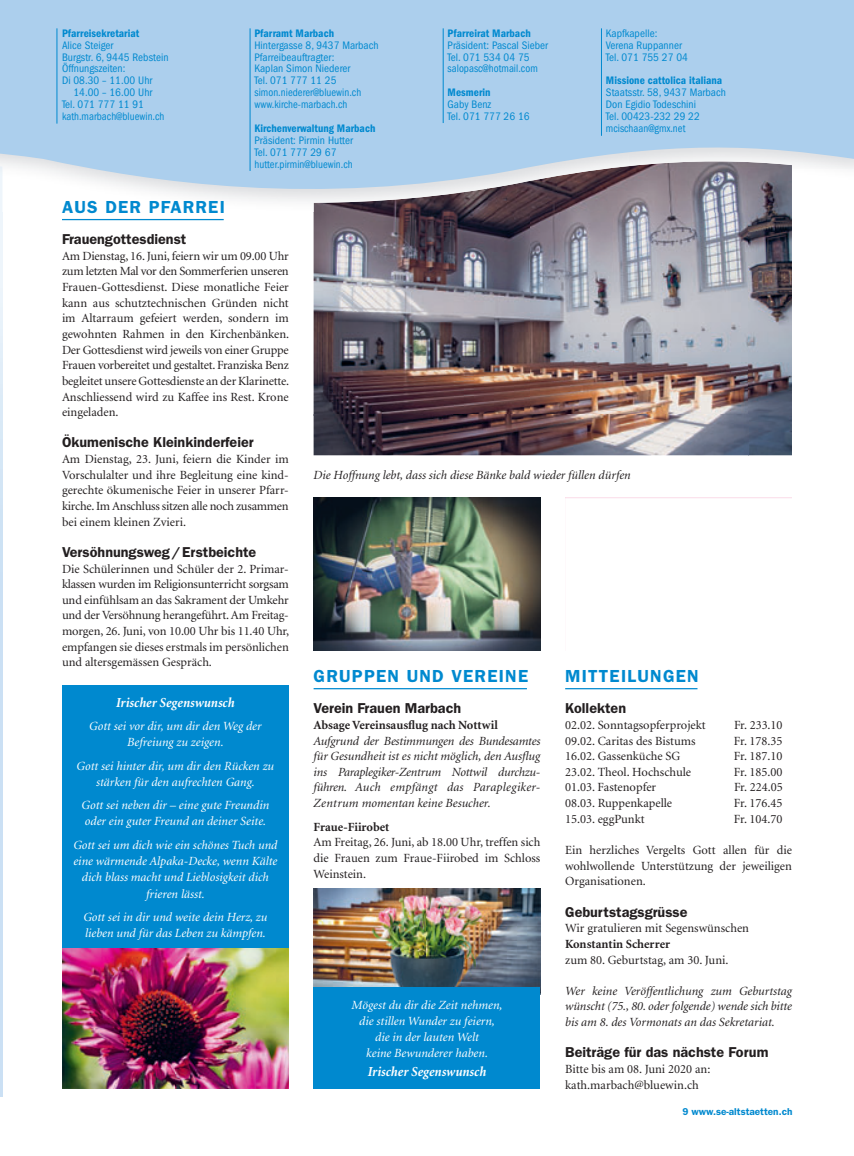
<style>
.page{position:relative;width:854px;height:1156px;background:#fff}
.page>*{position:absolute;margin:0;border:0;box-sizing:border-box;transform-origin:0 0}
.t1{font:600 17.5px "Franklin Gothic LT";letter-spacing:.07em;color:#0089cf}
.t2{font:600 14.38px "Franklin Gothic LT";color:#231f20}
.t3{font:italic 700 13.75px "Minion LT";letter-spacing:-.005em;color:#fff;scale:.95 1}
.t4{font:12.5px/15.6px "Minion LT";color:#231f20;text-align:justify}
.t5{font:italic 12.5px/16.2px "Minion LT";color:#fff;text-align:center}
.t6{font:italic 12.5px/15.6px "Minion LT";color:#231f20;text-align:justify}
.t7{font:700 12.5px "Minion LT";color:#231f20}
.t8{font:condensed 11.25px/11.9px "Franklin Gothic LT";letter-spacing:.005em;color:#0089cf}
.t9{font:600 condensed 11.25px "Franklin Gothic LT";letter-spacing:.005em;color:#0089cf}
.t10{font:600 10px "Franklin Gothic LT";color:#0089cf}
</style>
<div class="page">
<svg style="left:0;top:0;width:854px;height:211px;background:#b3d2ed"></svg>
<hr style="left:250px;top:28px;width:1px;height:143px;background:#0089cf">
<hr style="left:443px;top:28px;width:1px;height:95px;background:#0089cf">
<hr style="left:601px;top:28px;width:1px;height:108px;background:#0089cf">
<hr style="left:57px;top:28px;width:1px;height:96px;background:#0089cf">
<hr style="left:62px;top:219px;width:162px;height:1px;background:#0089cf">
<hr style="left:314px;top:688px;width:213px;height:1px;background:#0089cf">
<hr style="left:565px;top:688px;width:132px;height:1px;background:#0089cf">
<svg style="left:0;top:212px;width:2px;height:884px;background:#d2e4f5"></svg>
<img style="left:0;top:166px;width:2px;height:46px">
<img style="left:62px;top:947px;width:227px;height:141px">
<img style="left:314px;top:498px;width:226px;height:152px">
<img style="left:314px;top:888px;width:226px;height:98px">
<div style="left:314px;top:986px;width:226px;height:102px;background:#0089cf"></div>
<div style="left:62px;top:685px;width:227px;height:262px;background:#0089cf"></div>
<img style="left:314px;top:212px;width:478px;height:243px">
<img style="left:487px;top:161px;width:305px;height:51px">
<img style="left:314px;top:187px;width:174px;height:25px">
<p class="t9" style="left:62px;top:29px;width:79px">Pfarreisekretariat</p>
<p class="t8" style="left:62px;top:40px;width:108px">Alice Steiger<br>Burgstr. 6, 9445 Rebstein<br>Öffnungszeiten:<br>Di 08.30 – 11.00 Uhr</p>
<p class="t8" style="left:62px;top:87px;width:104px;text-indent:12px">14.00 – 16.00 Uhr<br>Tel. 071 777 11 91 kath.marbach@bluewin.ch</p>
<p class="t9" style="left:254px;top:29px;width:81px">Pfarramt Marbach</p>
<p class="t8" style="left:254px;top:40px;width:126px">Hintergasse 8, 9437 Marbach<br>Pfarreibeauftragter:<br>Kaplan Simon Niederer<br>Tel. 071 777 11 25 simon.niederer@bluewin.ch www.kirche-marbach.ch</p>
<p class="t9" style="left:254px;top:124px;width:122px">Kirchenverwaltung Marbach</p>
<p class="t8" style="left:254px;top:135px;width:100px">Präsident: Pirmin Hutter<br>Tel. 071 777 29 67 hutter.pirmin@bluewin.ch</p>
<p class="t9" style="left:448px;top:29px;width:85px">Pfarreirat Marbach</p>
<p class="t8" style="left:448px;top:40px;width:102px">Präsident: Pascal Sieber<br>Tel. 071 534 04 75 salopasc@hotmail.com</p>
<p class="t9" style="left:448px;top:88px;width:44px">Mesmerin</p>
<p class="t8" style="left:448px;top:99px;width:83px">Gaby Benz<br>Tel. 071 777 26 16</p>
<p class="t8" style="left:606px;top:28px;width:83px">Kapfkapelle:<br>Verena Ruppanner<br>Tel. 071 755 27 04</p>
<p class="t9" style="left:606px;top:77px;width:118px">Missione cattolica italiana</p>
<p class="t8" style="left:606px;top:87px;width:122px">Staatsstr. 58, 9437 Marbach<br>Don Egidio Todeschini<br>Tel. 00423-232 29 22 mcischaan@gmx.net</p>
<h1 class="t1" style="left:62px;top:201px;width:164px">AUS DER PFARREI</h1>
<p class="t2" style="left:62px;top:234px;width:126px">Frauengottesdienst</p>
<p class="t4" style="left:62px;top:249px;width:229px">Am Dienstag, 16. Juni, feiern wir um 09.00 Uhr zum letzten Mal vor den Sommerferien unseren Frauen-Gottesdienst. Diese monatliche Feier kann aus schutztechnischen Gründen nicht im Altarraum gefeiert werden, sondern im gewohnten Rahmen in den Kirchenbänken.<br>Der Gottesdienst wird jeweils von einer Gruppe Frauen vorbereitet und gestaltet. Franziska Benz begleitet unsere Gottesdienste an der Klarinette.<br>Anschliessend wird zu Kaffee ins Rest. Krone eingeladen.</p>
<p class="t2" style="left:62px;top:437px;width:193px">Ökumenische Kleinkinderfeier</p>
<p class="t4" style="left:62px;top:452px;width:228px">Am Dienstag, 23. Juni, feiern die Kinder im Vorschulalter und ihre Begleitung eine kind&shy;gerechte ökumenische Feier in unserer Pfarr&shy;kirche. Im Anschluss sitzen alle noch zusammen bei einem kleinen Zvieri.</p>
<p class="t2" style="left:62px;top:547px;width:196px">Versöhnungsweg / Erstbeichte</p>
<p class="t4" style="left:62px;top:561px;width:229px">Die Schülerinnen und Schüler der 2. Primar&shy;klassen wurden im Religionsunterricht sorgsam und einfühlsam an das Sakrament der Umkehr und der Versöhnung herangeführt. Am Freitag&shy;morgen, 26. Juni, von 10.00 Uhr bis 11.40 Uhr, empfangen sie dieses erstmals im persönlichen und altersgemässen Gespräch.</p>
<p class="t3" style="left:116px;top:696px;width:126px">Irischer Segenswunsch</p>
<p class="t5" style="left:89px;top:718px;width:174px">Gott sei vor dir, um dir den Weg der<br>Befreiung zu zeigen.</p>
<p class="t5" style="left:77px;top:758px;width:199px">Gott sei hinter dir, um dir den Rücken zu stärken für den aufrechten Gang.</p>
<p class="t5" style="left:82px;top:797px;width:189px;text-align:left">Gott sei neben dir – eine gute Freundin oder ein guter Freund an deiner Seite.</p>
<p class="t5" style="left:73px;top:837px;width:206px">Gott sei um dich wie ein schönes Tuch und eine wärmende Alpaka-Decke, wenn Kälte dich blass macht und Lieblosigkeit dich frieren lässt.</p>
<p class="t5" style="left:83px;top:909px;width:186px;text-align:left">Gott sei in dir und weite dein Herz, zu lieben und für das Leben zu kämpfen.</p>
<p class="t6" style="left:314px;top:468px;width:319px">Die Hoffnung lebt, dass sich diese Bänke bald wieder füllen dürfen</p>
<h1 class="t1" style="left:314px;top:669px;width:216px">GRUPPEN UND VEREINE</h1>
<p class="t2" style="left:314px;top:703px;width:149px">Verein Frauen Marbach</p>
<p class="t7" style="left:314px;top:719px;width:186px">Absage Vereinsausflug nach Nottwil</p>
<p class="t6" style="left:314px;top:733px;width:228px">Aufgrund der Bestimmungen des Bundesamtes für Gesundheit ist es nicht möglich, den Ausflug ins Paraplegiker-Zentrum Nottwil durchzu&shy;führen. Auch empfängt das Paraplegiker-Zentrum momentan keine Besucher.</p>
<p class="t7" style="left:314px;top:821px;width:77px">Fraue-Fiirobet</p>
<p class="t4" style="left:314px;top:835px;width:228px">Am Freitag, 26. Juni, ab 18.00 Uhr, treffen sich die Frauen zum Fraue-Fiirobed im Schloss Weinstein.</p>
<p class="t5" style="left:352px;top:997px;width:153px">Mögest du dir die Zeit nehmen, die stillen Wunder zu feiern, die in der lauten Welt<br>keine Bewunderer haben.</p>
<p class="t3" style="left:368px;top:1066px;width:126px">Irischer Segenswunsch</p>
<h1 class="t1" style="left:565px;top:669px;width:135px">MITTEILUNGEN</h1>
<p class="t2" style="left:565px;top:703px;width:62px">Kollekten</p>
<p class="t4" style="left:565px;top:718px;width:142px">02.02. Sonntagsopferprojekt</p>
<p class="t4" style="left:734px;top:718px;width:50px">Fr. 233.10</p>
<p class="t4" style="left:565px;top:733px;width:132px">09.02. Caritas des Bistums</p>
<p class="t4" style="left:734px;top:733px;width:50px">Fr. 178.35</p>
<p class="t4" style="left:565px;top:749px;width:117px">16.02. Gassenküche SG</p>
<p class="t4" style="left:734px;top:749px;width:50px">Fr. 187.10</p>
<p class="t4" style="left:565px;top:764px;width:128px">23.02. Theol. Hochschule</p>
<p class="t4" style="left:734px;top:764px;width:50px">Fr. 185.00</p>
<p class="t4" style="left:565px;top:780px;width:92px">01.03. Fastenopfer</p>
<p class="t4" style="left:734px;top:780px;width:50px">Fr. 224.05</p>
<p class="t4" style="left:565px;top:796px;width:109px">08.03. Ruppenkapelle</p>
<p class="t4" style="left:734px;top:796px;width:50px">Fr. 176.45</p>
<p class="t4" style="left:565px;top:811px;width:81px">15.03. eggPunkt</p>
<p class="t4" style="left:734px;top:811px;width:50px">Fr. 104.70</p>
<p class="t4" style="left:565px;top:843px;width:228px">Ein herzliches Vergelts Gott allen für die wohlwollende Unterstützung der jeweiligen Organisationen.</p>
<p class="t2" style="left:565px;top:906px;width:124px">Geburtstagsgrüsse</p>
<p class="t4" style="left:565px;top:921px;width:185px">Wir gratulieren mit Segenswünschen</p>
<p class="t7" style="left:565px;top:938px;width:106px">Konstantin Scherrer</p>
<p class="t4" style="left:565px;top:952px;width:165px">zum 80. Geburtstag, am 30. Juni.</p>
<p class="t6" style="left:565px;top:983px;width:228px">Wer keine Veröffentlichung zum Geburtstag wünscht (75., 80. oder folgende) wende sich bitte bis am 8. des Vormonats an das Sekretariat.</p>
<p class="t2" style="left:565px;top:1047px;width:205px">Beiträge für das nächste Forum</p>
<p class="t4" style="left:565px;top:1061px;width:147px">Bitte bis am 08. Juni 2020 an: kath.marbach@bluewin.ch</p>
<p class="t10" style="left:682px;top:1107px;width:111px">9 www.se-altstaetten.ch</p>
</div>
